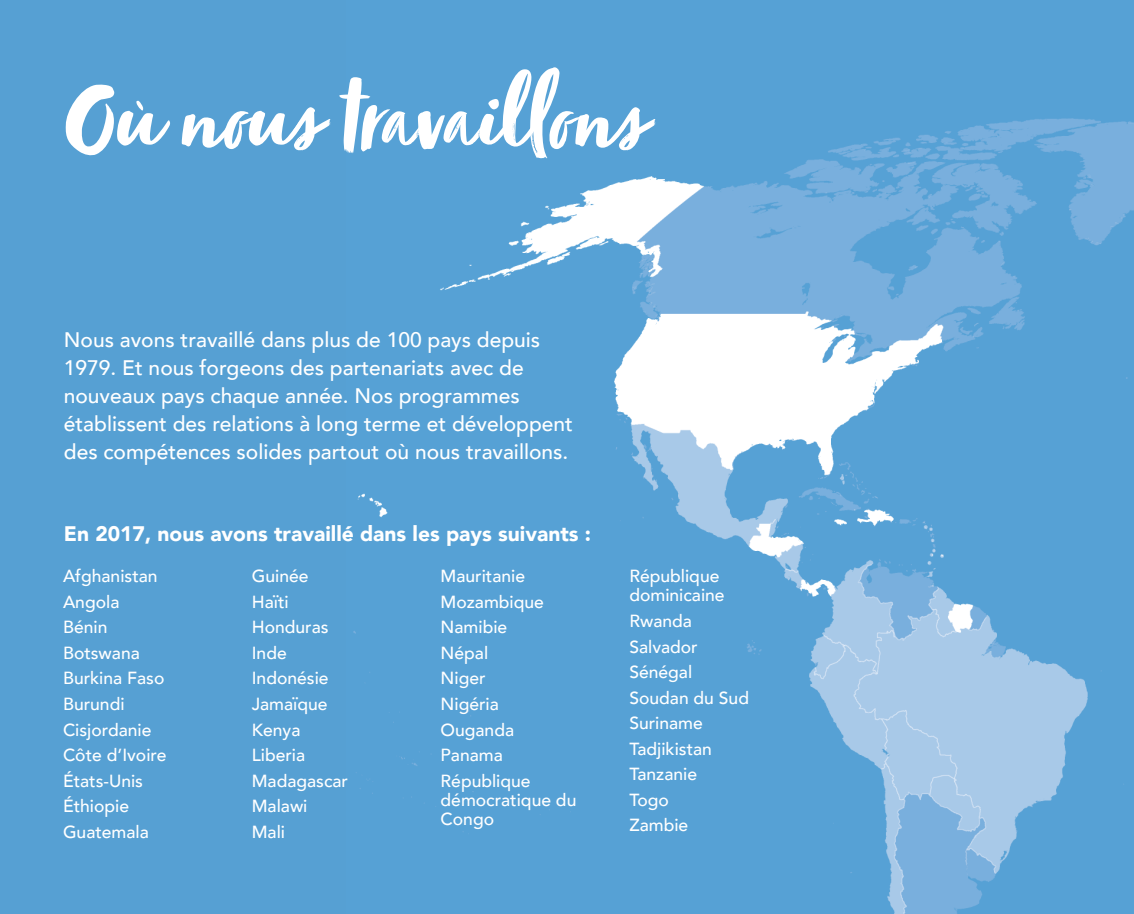
<style>
.page{position:relative;width:1134px;height:914px;background:#56a0d3}
.page>*{position:absolute;margin:0;border:0;box-sizing:border-box;transform-origin:0 0}
.t1{font:105px "Zooja Pro";color:#fff}
.t2{font:500 21px/28px "Avenir";color:#fff}
.t3{font:900 21px "Avenir";color:#fff}
.t4{font:500 17.5px/25.6px "Avenir";color:#fff}
</style>
<div class="page">
<img style="left:353px;top:118px;width:781px;height:796px">
<h1 class="t1" style="left:63px;top:56px;width:578px">Où nous travaillons</h1>
<p class="t2" style="left:64px;top:324px;width:511px">Nous avons travaillé dans plus de 100 pays depuis 1979. Et nous forgeons des partenariats avec de nouveaux pays chaque année. Nos programmes établissent des relations à long terme et développent des compétences solides partout où nous travaillons.</p>
<p class="t3" style="left:64px;top:516px;width:529px">En 2017, nous avons travaillé dans les pays suivants :</p>
<p class="t4" style="left:63px;top:562px;width:105px">Afghanistan<br>Angola<br>Bénin<br>Botswana<br>Burkina Faso<br>Burundi<br>Cisjordanie<br>Côte d’Ivoire<br>États-Unis<br>Éthiopie<br>Guatemala</p>
<p class="t4" style="left:252px;top:562px;width:98px">Guinée<br>Haïti<br>Honduras<br>Inde<br>Indonésie<br>Jamaïque<br>Kenya<br>Liberia<br>Madagascar<br>Malawi<br>Mali</p>
<p class="t4" style="left:441px;top:562px;width:105px">Mauritanie<br>Mozambique<br>Namibie<br>Népal<br>Niger<br>Nigéria<br>Ouganda<br>Panama<br>République</p>
<p class="t4" style="left:441px;top:789px;width:137px;line-height:19.2px">démocratique du<br>Congo</p>
<p class="t4" style="left:629px;top:565px;width:97px;line-height:19.2px">République dominicaine</p>
<p class="t4" style="left:629px;top:607px;width:121px">Rwanda<br>Salvador<br>Sénégal<br>Soudan du Sud<br>Suriname<br>Tadjikistan<br>Tanzanie<br>Togo<br>Zambie</p>
</div>
